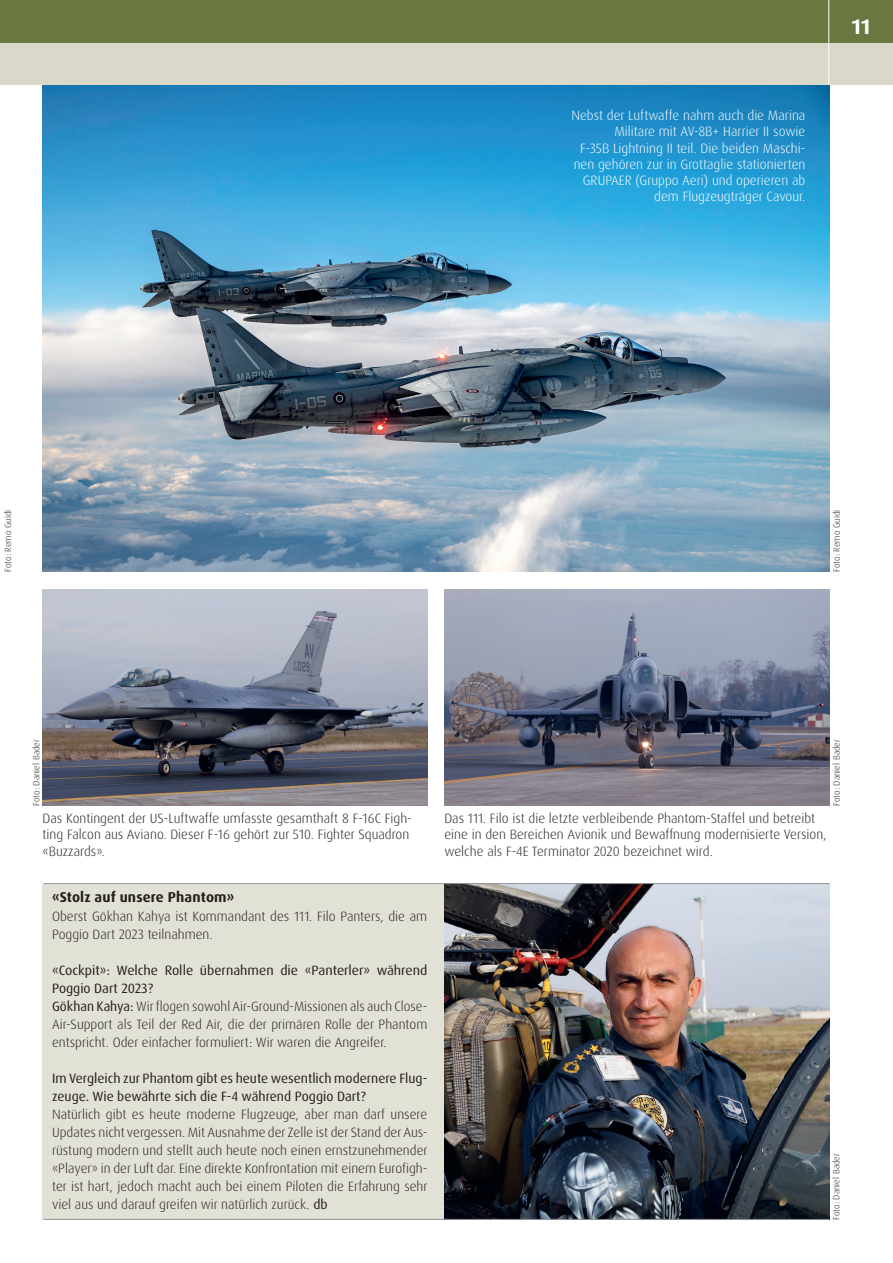
<style>
.page{position:relative;width:893px;height:1263px;background:#fff}
.page>*{position:absolute;margin:0;border:0;box-sizing:border-box;transform-origin:0 0}
.t1{font:700 21px "Dax Pro";color:#fff}
.t2{font:700 14.25px "Dax Pro";letter-spacing:.01em;color:#231f20}
.t3{font:300 13.5px/18px "Dax Pro";color:#231f20}
.t4{font:300 13.5px/16.2px "Dax Pro";color:#fff;text-align:right}
.t5{font:13.5px/18px "Dax Pro";color:#231f20}
.t6{font:300 9px "Dax Pro";color:#231f20}
.s1{font-weight:400}
</style>
<div class="page">
<div style="left:0;top:43px;width:893px;height:42px;background:#dad8c8"></div>
<div style="left:0;top:0;width:893px;height:43px;background:#687840"></div>
<img style="left:43px;top:85px;width:786px;height:486px">
<div style="left:43px;top:884px;width:786px;height:335px;background:#e2e1d5"></div>
<img style="left:444px;top:884px;width:385px;height:335px">
<hr style="left:44px;top:883px;width:785px;height:1px;background:#939598">
<img style="left:43px;top:589px;width:384px;height:216px">
<img style="left:444px;top:589px;width:385px;height:216px">
<hr style="left:44px;top:1219px;width:785px;height:1px;background:#939598">
<hr style="left:828px;top:0;width:1px;height:85px;background:#fff">
<p class="t4" style="left:571px;top:107px;width:235px">Nebst der Luftwaffe nahm auch die Marina Militare mit AV-8B+ Harrier II sowie<br>F-35B Lightning II teil. Die beiden Maschi&shy;nen gehören zur in Grottaglie stationierten GRUPAER (Gruppo Aeri) und operieren ab dem Flugzeugträger Cavour.</p>
<h1 class="t1" style="left:852px;top:13px;width:20px">11</h1>
<p class="t6" style="left:2px;top:572px;width:64px;rotate:-90deg">Foto: Remo Guidi</p>
<p class="t6" style="left:831px;top:572px;width:64px;rotate:-90deg">Foto: Remo Guidi</p>
<p class="t6" style="left:31px;top:806px;width:68px;rotate:-90deg">Foto: Daniel Bader</p>
<p class="t6" style="left:831px;top:806px;width:68px;rotate:-90deg">Foto: Daniel Bader</p>
<p class="t3" style="left:43px;top:810px;width:371px;line-height:16.2px">Das Kontingent der US-Luftwaffe umfasste gesamthaft 8 F-16C Figh&shy;ting Falcon aus Aviano. Dieser F-16 gehört zur 510. Fighter Squadron «Buzzards».</p>
<p class="t3" style="left:444px;top:810px;width:384px;line-height:16.2px">Das 111. Filo ist die letzte verbleibende Phantom-Staffel und betreibt eine in den Bereichen Avionik und Bewaffnung modernisierte Version, welche als F-4E Terminator 2020 bezeichnet wird.</p>
<p class="t2" style="left:52px;top:888px;width:184px">«Stolz auf unsere Phantom»</p>
<p class="t3" style="left:52px;top:907px;width:377px">Oberst Gökhan Kahya ist Kommandant des 111. Filo Panters, die am<br>Poggio Dart 2023 teilnahmen.</p>
<p class="t3" style="left:52px;top:961px;width:377px"><span class="s1">«Cockpit»: Welche Rolle übernahmen die «Panterler» während Poggio Dart 2023?<br>Gökhan Kahya:</span> Wir flogen sowohl Air-Ground-Missionen als auch Close-Air-Support als Teil der Red Air, die der primären Rolle der Phantom entspricht. Oder einfacher formuliert: Wir waren die Angreifer.</p>
<p class="t5" style="left:52px;top:1069px;width:377px">Im Vergleich zur Phantom gibt es heute wesentlich modernere Flug&shy;zeuge. Wie bewährte sich die F-4 während Poggio Dart?</p>
<p class="t3" style="left:52px;top:1105px;width:377px;text-align:justify">Natürlich gibt es heute moderne Flugzeuge, aber man darf unsere Updates nicht vergessen. Mit Ausnahme der Zelle ist der Stand der Aus&shy;rüstung modern und stellt auch heute noch einen ernstzunehmender «Player» in der Luft dar. Eine direkte Konfrontation mit einem Eurofigh&shy;ter ist hart, jedoch macht auch bei einem Piloten die Erfahrung sehr viel aus und darauf greifen wir natürlich zurück. <span class="s1">db</span></p>
<p class="t6" style="left:831px;top:1220px;width:68px;rotate:-90deg">Foto: Daniel Bader</p>
</div>
